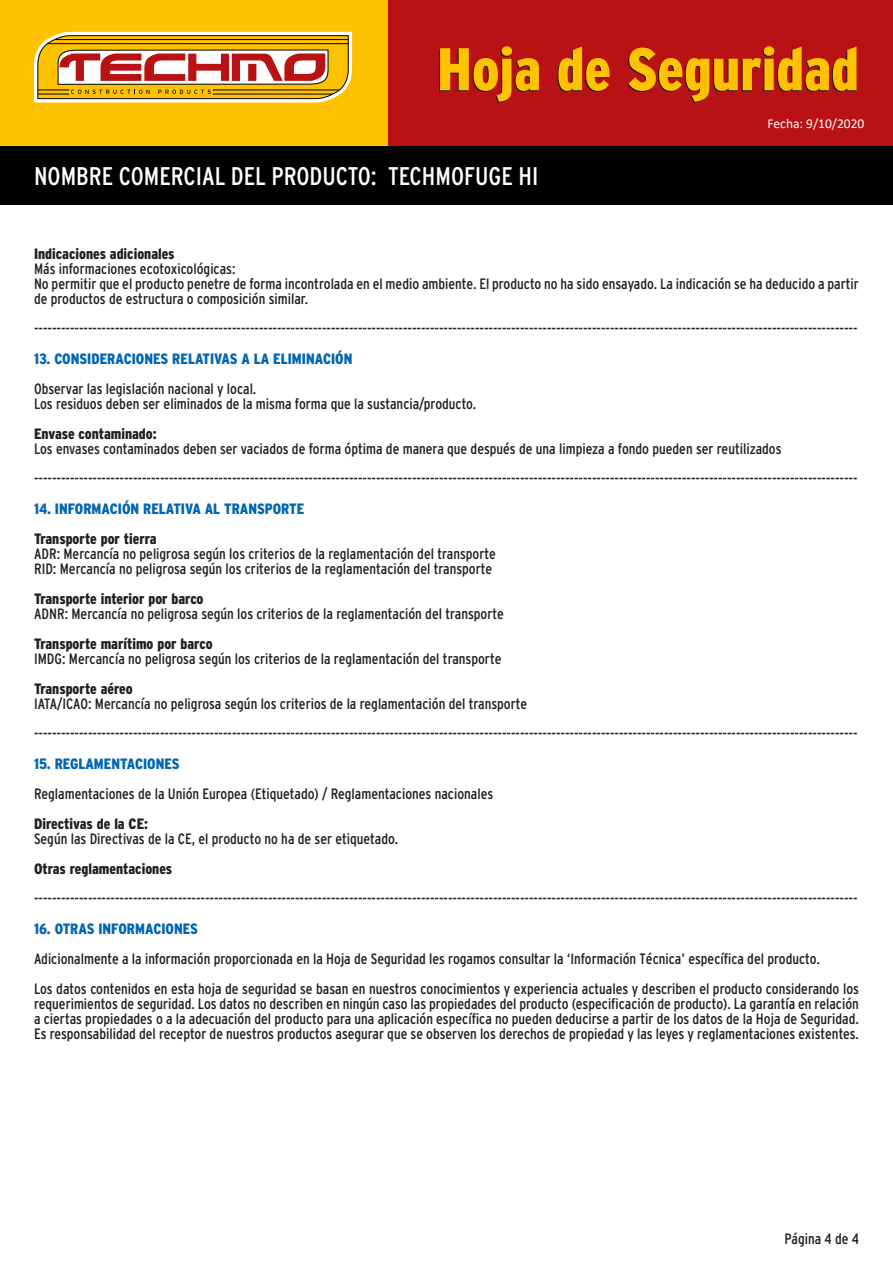
<style>
.page{position:relative;width:893px;height:1263px;background:#fff}
.page>*{position:absolute;margin:0;border:0;box-sizing:border-box;transform-origin:0 0}
.t1{font:900 condensed 60px "Interstate";color:#ffc200}
.t2{font:condensed 25.5px "Interstate";color:#fff}
.general{font:condensed 15px/15px "Interstate";color:#231f20}
.general-2{font:900 condensed 15px "Interstate";color:#231f20}
.ladillo_azul{font:900 condensed 15px "Interstate";color:#0166b3}
.t3{font:13.5px "Calibri";color:#fff}
</style>
<div class="page">
<div style="left:0;top:104px;width:892px;height:101px;background:#000"></div>
<div style="left:0;top:0;width:892px;height:145px;background:#ffc200"></div>
<div style="left:388px;top:0;width:504px;height:145px;background:#b81214"></div>
<svg style="left:34px;top:31px;width:319px;height:72px"></svg>
<h1 class="t1" style="left:437px;top:36px;width:423px">Hoja de Seguridad</h1>
<h2 class="t2" style="left:34px;top:162px;width:506px">NOMBRE COMERCIAL DEL PRODUCTO: TECHMOFUGE HI</h2>
<p class="t3" style="left:767px;top:117px;width:99px">Fecha: 9/10/2020</p>
<p class="general-2" style="left:34px;top:245px;width:142px">Indicaciones adicionales</p>
<p class="general" style="left:34px;top:261px;width:203px">Más informaciones ecotoxicológicas:</p>
<p class="general" style="left:34px;top:276px;width:826px">No permitir que el producto penetre de forma incontrolada en el medio ambiente. El producto no ha sido ensayado. La indicación se ha deducido a partir de productos de estructura o composición similar.</p>
<p class="general" style="left:34px;top:321px;width:825px">---------------------------------------------------------------------------------------------------------------------------------------------------------------------------------------</p>
<p class="ladillo_azul" style="left:34px;top:350px;width:320px">13. CONSIDERACIONES RELATIVAS A LA ELIMINACIÓN</p>
<p class="general" style="left:34px;top:381px;width:224px">Observar las legislación nacional y local.</p>
<p class="general" style="left:34px;top:396px;width:444px">Los residuos deben ser eliminados de la misma forma que la sustancia/producto.</p>
<p class="general-2" style="left:34px;top:425px;width:124px">Envase contaminado:</p>
<p class="general" style="left:34px;top:441px;width:749px">Los envases contaminados deben ser vaciados de forma óptima de manera que después de una limpieza a fondo pueden ser reutilizados</p>
<p class="general" style="left:34px;top:471px;width:825px">---------------------------------------------------------------------------------------------------------------------------------------------------------------------------------------</p>
<p class="ladillo_azul" style="left:34px;top:500px;width:272px">14. INFORMACIÓN RELATIVA AL TRANSPORTE</p>
<p class="general-2" style="left:34px;top:530px;width:124px">Transporte por tierra</p>
<p class="general" style="left:34px;top:546px;width:463px">ADR: Mercancía no peligrosa según los criterios de la reglamentación del transporte</p>
<p class="general" style="left:34px;top:561px;width:460px">RID: Mercancía no peligrosa según los criterios de la reglamentación del transporte</p>
<p class="general-2" style="left:34px;top:590px;width:171px">Transporte interior por barco</p>
<p class="general" style="left:34px;top:606px;width:471px">ADNR: Mercancía no peligrosa según los criterios de la reglamentación del transporte</p>
<p class="general-2" style="left:34px;top:635px;width:180px">Transporte marítimo por barco</p>
<p class="general" style="left:34px;top:651px;width:469px">IMDG: Mercancía no peligrosa según los criterios de la reglamentación del transporte</p>
<p class="general-2" style="left:34px;top:680px;width:100px">Transporte aéreo</p>
<p class="general" style="left:34px;top:696px;width:495px">IATA/ICAO: Mercancía no peligrosa según los criterios de la reglamentación del transporte</p>
<p class="general" style="left:34px;top:726px;width:825px">---------------------------------------------------------------------------------------------------------------------------------------------------------------------------------------</p>
<p class="ladillo_azul" style="left:34px;top:755px;width:147px">15. REGLAMENTACIONES</p>
<p class="general" style="left:34px;top:786px;width:461px">Reglamentaciones de la Unión Europea (Etiquetado) / Reglamentaciones nacionales</p>
<p class="general-2" style="left:34px;top:815px;width:116px">Directivas de la CE:</p>
<p class="general" style="left:34px;top:831px;width:366px">Según las Directivas de la CE, el producto no ha de ser etiquetado.</p>
<p class="general-2" style="left:34px;top:860px;width:140px">Otras reglamentaciones</p>
<p class="general" style="left:34px;top:891px;width:825px">---------------------------------------------------------------------------------------------------------------------------------------------------------------------------------------</p>
<p class="ladillo_azul" style="left:34px;top:920px;width:165px">16. OTRAS INFORMACIONES</p>
<p class="general" style="left:34px;top:951px;width:787px">Adicionalmente a la información proporcionada en la Hoja de Seguridad les rogamos consultar la ‘Información Técnica’ específica del producto.</p>
<p class="general" style="left:34px;top:981px;width:826px;text-align:justify">Los datos contenidos en esta hoja de seguridad se basan en nuestros conocimientos y experiencia actuales y describen el producto considerando los requerimientos de seguridad. Los datos no describen en ningún caso las propiedades del producto (especificación de producto). La garantía en relación a ciertas propiedades o a la adecuación del producto para una aplicación específica no pueden deducirse a partir de los datos de la Hoja de Seguridad.<br>Es responsabilidad del receptor de nuestros productos asegurar que se observen los derechos de propiedad y las leyes y reglamentaciones existentes.</p>
<p class="general" style="left:784px;top:1231px;width:76px">Página 4 de 4</p>
</div>
